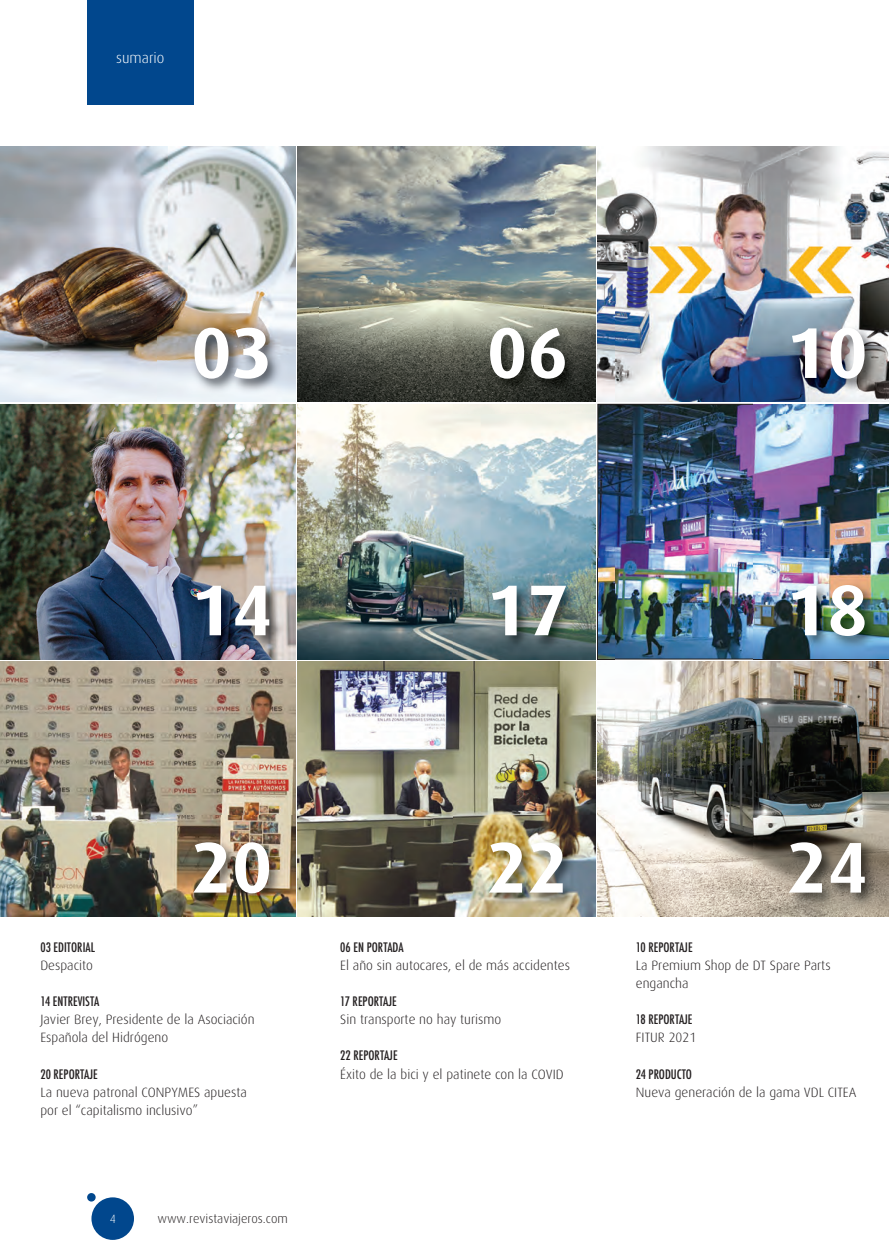
<style>
.page{position:relative;width:889px;height:1259px;background:#fff}
.page>*{position:absolute;margin:0;border:0;box-sizing:border-box;transform-origin:0 0}
.t1{font:700 72px "Dax";color:#fff}
.t2{font:300 15px "Dax";color:#fff}
.t3{font:300 13.5px/18px "Dax";color:#231f20}
.t4{font:500 condensed 12.75px "Futura";color:#231f20}
.t5{font:300 12.75px "Dax";color:#231f20}
.t6{font:300 12px "Dax";color:#fff}
</style>
<div class="page">
<img style="left:298px;top:147px;width:297px;height:255px">
<img style="left:298px;top:404px;width:297px;height:255px">
<img style="left:597px;top:147px;width:292px;height:255px">
<img style="left:0;top:404px;width:296px;height:255px">
<img style="left:0;top:661px;width:296px;height:255px">
<img style="left:0;top:147px;width:296px;height:255px">
<div style="left:91px;top:1197px;width:43px;height:43px;background:#01478d;border-radius:50%"></div>
<div style="left:87px;top:1193px;width:9px;height:8px;background:#01478d;border-radius:50%"></div>
<div style="left:87px;top:0;width:106px;height:104px;background:#01478d"></div>
<img style="left:297px;top:301px;width:1px;height:108px">
<img style="left:298px;top:301px;width:20px;height:101px">
<img style="left:298px;top:404px;width:20px;height:9px">
<img style="left:158px;top:404px;width:138px;height:9px">
<img style="left:158px;top:301px;width:138px;height:101px">
<img style="left:158px;top:558px;width:160px;height:113px">
<img style="left:298px;top:558px;width:20px;height:101px">
<img style="left:158px;top:558px;width:138px;height:101px">
<img style="left:158px;top:661px;width:138px;height:10px">
<img style="left:595px;top:301px;width:19px;height:112px">
<img style="left:453px;top:301px;width:142px;height:101px">
<img style="left:453px;top:404px;width:142px;height:9px">
<svg style="left:597px;top:402px;width:17px;height:1px"></svg>
<img style="left:597px;top:301px;width:17px;height:101px">
<img style="left:158px;top:815px;width:160px;height:102px">
<img style="left:597px;top:404px;width:292px;height:255px">
<img style="left:753px;top:558px;width:136px;height:102px">
<img style="left:597px;top:661px;width:292px;height:255px">
<img style="left:298px;top:661px;width:297px;height:255px">
<img style="left:753px;top:815px;width:136px;height:102px">
<img style="left:453px;top:815px;width:161px;height:102px">
<img style="left:597px;top:815px;width:17px;height:101px">
<img style="left:453px;top:815px;width:142px;height:101px">
<img style="left:753px;top:301px;width:136px;height:112px">
<img style="left:453px;top:558px;width:143px;height:113px">
<img style="left:453px;top:558px;width:142px;height:101px">
<img style="left:597px;top:558px;width:17px;height:101px">
<svg style="left:597px;top:659px;width:17px;height:1px"></svg>
<img style="left:597px;top:661px;width:17px;height:10px">
<img style="left:453px;top:661px;width:142px;height:10px">
<p class="t2" style="left:116px;top:51px;width:50px">sumario</p>
<p class="t1" style="left:191px;top:312px;width:83px">03</p>
<p class="t1" style="left:487px;top:312px;width:83px">06</p>
<p class="t1" style="left:786px;top:312px;width:83px">10</p>
<p class="t1" style="left:191px;top:570px;width:83px">14</p>
<p class="t1" style="left:487px;top:570px;width:83px">17</p>
<p class="t1" style="left:786px;top:570px;width:83px">18</p>
<p class="t1" style="left:191px;top:827px;width:83px">20</p>
<p class="t4" style="left:40px;top:940px;width:56px">03 EDITORIAL</p>
<p class="t3" style="left:40px;top:957px;width:54px">Despacito</p>
<p class="t4" style="left:40px;top:994px;width:60px">14 ENTREVISTA</p>
<p class="t3" style="left:40px;top:1011px;width:216px">Javier Brey, Presidente de la Asociación<br>Española del Hidrógeno</p>
<p class="t4" style="left:40px;top:1066px;width:59px">20 REPORTAJE</p>
<p class="t3" style="left:40px;top:1083px;width:208px">La nueva patronal CONPYMES apuesta por el “capitalismo inclusivo”</p>
<p class="t6" style="left:110px;top:1213px;width:8px">4</p>
<p class="t5" style="left:157px;top:1212px;width:132px">www.revistaviajeros.com</p>
<p class="t1" style="left:487px;top:827px;width:83px">22</p>
<p class="t1" style="left:786px;top:827px;width:83px">24</p>
<p class="t4" style="left:340px;top:940px;width:65px">06 EN PORTADA</p>
<p class="t3" style="left:340px;top:957px;width:231px">El año sin autocares, el de más accidentes</p>
<p class="t4" style="left:340px;top:994px;width:58px">17 REPORTAJE</p>
<p class="t3" style="left:340px;top:1011px;width:162px">Sin transporte no hay turismo</p>
<p class="t4" style="left:340px;top:1048px;width:59px">22 REPORTAJE</p>
<p class="t3" style="left:340px;top:1065px;width:225px">Éxito de la bici y el patinete con la COVID</p>
<p class="t4" style="left:636px;top:940px;width:58px">10 REPORTAJE</p>
<p class="t3" style="left:636px;top:957px;width:196px">La Premium Shop de DT Spare Parts engancha</p>
<p class="t4" style="left:636px;top:1012px;width:58px">18 REPORTAJE</p>
<p class="t3" style="left:636px;top:1029px;width:62px">FITUR 2021</p>
<p class="t4" style="left:636px;top:1066px;width:58px">24 PRODUCTO</p>
<p class="t3" style="left:636px;top:1083px;width:222px">Nueva generación de la gama VDL CITEA</p>
</div>
